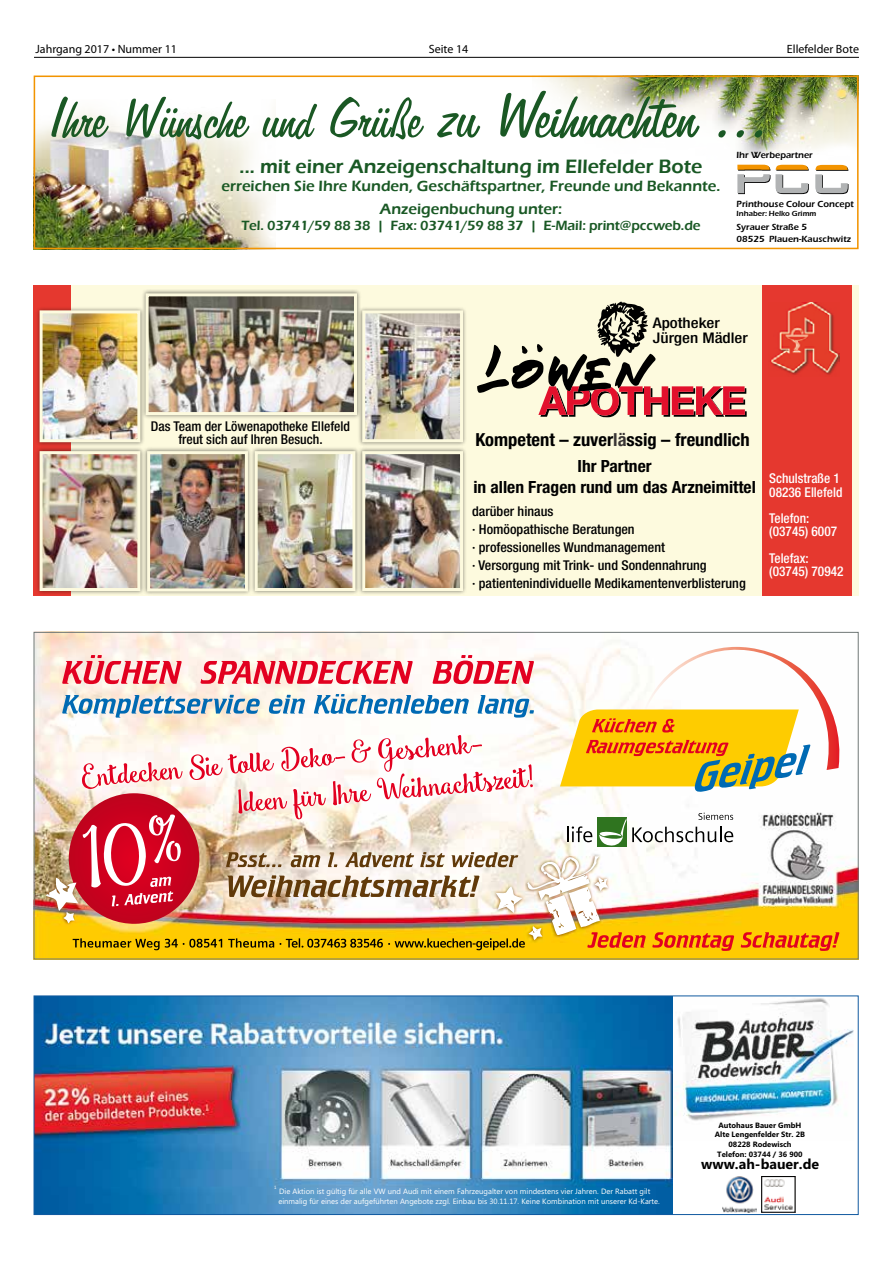
<style>
.page{position:relative;width:893px;height:1263px;background:#fff}
.page>*{position:absolute;margin:0;border:0;box-sizing:border-box;transform-origin:0 0}
.t1{font:63.9px "Freehand 575 BT Regular B";color:#1a5824}
.t2{font:600 19.95px "Eras ITC";color:#195824}
.t3{font:700 condensed 18px "Helvetica Neue";color:#000}
.t4{font:700 condensed 16.8px/20.1px "Helvetica Neue";color:#000;text-align:center;scale:1.04 1}
.t5{font:600 15.3px/22.6px "Eras ITC";color:#195824;text-align:center}
.t6{font:500 condensed 14.7px/15px "Helvetica Neue";color:#000;scale:1.16 1}
.t7{font:700 14.1px "Ebrima";color:#000}
.t8{font:600 13.8px "Eras ITC";letter-spacing:-.01em;color:#195824}
.t9{font:500 condensed 13.5px/18px "Helvetica Neue";color:#000;scale:1.04 1}
.t10{font:500 condensed 13.5px/13.5px "Helvetica Neue";color:#fff}
.t11{font:500 condensed 13.5px/13.5px "Helvetica Neue";color:#000;text-align:center}
.t12{font:12px "Myriad Pro";color:#000}
.t13{font:600 9.15px "Eras ITC";color:#000}
.t14{font:600 9.15px/11.9px "Eras Itc TEE";color:#000}
.t15{font:7.65px/10.2px "Ebrima";color:#fff}
.t16{font:700 7.65px/9.6px "Ebrima";color:#000;text-align:center}
.t17{font:600 7.65px "Eras Itc TEE";color:#000}
.t18{font:4.65px "Ebrima";color:#fff}
.s1{font-size:73.5px}
.s2{color:#393534}
</style>
<div class="page">
<hr style="left:34px;top:57px;width:825px;height:1px;background:#000">
<div style="left:38px;top:285px;width:821px;height:311px;background:#fdfade"></div>
<div style="left:762px;top:285px;width:90px;height:311px;background:#e5382f"></div>
<div style="left:34px;top:285px;width:37px;height:311px;background:#e5382f"></div>
<svg style="left:477px;top:302px;width:270px;height:115px"></svg>
<img style="left:770px;top:303px;width:70px;height:72px">
<div style="left:250px;top:446px;width:110px;height:149px;background:#000;opacity:.5"></div>
<img style="left:259px;top:455px;width:92px;height:132px">
<div style="left:255px;top:451px;width:100px;height:140px;border:3px solid #fdfade"></div>
<div style="left:142px;top:446px;width:111px;height:150px;background:#000;opacity:.5"></div>
<img style="left:151px;top:455px;width:93px;height:132px">
<div style="left:147px;top:451px;width:101px;height:140px;border:3px solid #fdfade"></div>
<div style="left:35px;top:446px;width:110px;height:149px;background:#000;opacity:.5"></div>
<img style="left:44px;top:455px;width:92px;height:132px">
<div style="left:40px;top:451px;width:100px;height:140px;border:3px solid #fdfade"></div>
<div style="left:35px;top:306px;width:110px;height:141px;background:#000;opacity:.5"></div>
<img style="left:44px;top:314px;width:92px;height:124px">
<div style="left:40px;top:310px;width:100px;height:132px;border:3px solid #fdfade"></div>
<div style="left:358px;top:306px;width:110px;height:141px;background:#000;opacity:.5"></div>
<img style="left:366px;top:314px;width:93px;height:124px">
<div style="left:362px;top:310px;width:101px;height:132px;border:3px solid #fdfade"></div>
<div style="left:141px;top:289px;width:220px;height:130px;background:#000;opacity:.5"></div>
<img style="left:150px;top:297px;width:203px;height:114px">
<div style="left:146px;top:293px;width:211px;height:122px;border:3px solid #fdfade"></div>
<div style="left:358px;top:446px;width:110px;height:149px;background:#000;opacity:.5"></div>
<img style="left:366px;top:455px;width:93px;height:132px">
<div style="left:362px;top:451px;width:101px;height:140px;border:3px solid #fdfade"></div>
<img style="left:36px;top:634px;width:821px;height:323px">
<img style="left:46px;top:647px;width:796px;height:304px">
<img style="left:33px;top:995px;width:826px;height:220px">
<img style="left:545px;top:79px;width:311px;height:78px">
<img style="left:37px;top:111px;width:238px;height:135px">
<svg style="left:737px;top:165px;width:72px;height:29px"></svg>
<svg style="left:815px;top:165px;width:33px;height:29px"></svg>
<div style="left:34px;top:76px;width:825px;height:173px;border:2px solid #f29400"></div>
<h3 class="t12" style="left:36px;top:42px;width:143px">Jahrgang 2017 • Nummer 11</h3>
<h3 class="t12" style="left:429px;top:42px;width:41px">Seite 14</h3>
<h3 class="t12" style="left:787px;top:42px;width:74px">Ellefelder Bote</h3>
<h1 class="t1" style="left:51px;top:85px;width:722px">Ihre Wünsche und Grüße <span class="s1">zu Weihnachten ...</span></h1>
<h2 class="t2" style="left:240px;top:155px;width:464px">... mit einer Anzeigenschaltung im Ellefelder Bote</h2>
<h3 class="t5" style="left:222px;top:175px;width:500px">erreichen Sie Ihre Kunden, Geschäftspartner, Freunde und Bekannte.<br>Anzeigenbuchung unter:</h3>
<h3 class="t8" style="left:241px;top:218px;width:461px">Tel. 03741/59 88 38 | Fax: 03741/59 88 37 | E-Mail: print@pccweb.de</h3>
<p class="t13" style="left:737px;top:150px;width:78px">Ihr Werbepartner</p>
<p class="t13" style="left:737px;top:199px;width:119px">Printhouse Colour Concept</p>
<p class="t17" style="left:737px;top:209px;width:81px">Inhaber: Helko Grimm</p>
<p class="t14" style="left:737px;top:221px;width:116px">Syrauer Straße 5<br>08525 Plauen-Kauschwitz</p>
<h3 class="t11" style="left:151px;top:419px;width:201px">Das Team der Löwenapotheke Ellefeld freut sich auf Ihren Besuch.</h3>
<h3 class="t6" style="left:653px;top:315px;width:83px">Apotheker<br>Jürgen Mädler</h3>
<h3 class="t3" style="left:475px;top:428px;width:276px">Kompetent – zuver<span class="s2">lä</span>ssig – freundlich</h3>
<h3 class="t4" style="left:473px;top:456px;width:273px">Ihr Partner<br>in allen Fragen rund um das Arzneimittel</h3>
<h3 class="t9" style="left:472px;top:501px;width:265px">darüber hinaus<br>· Homöopathische Beratungen<br>· professionelles Wundmanagement<br>· Versorgung mit Trink- und Sondennahrung<br>· patientenindividuelle Medikamentenverblisterung</h3>
<h3 class="t10" style="left:769px;top:471px;width:75px">Schulstraße 1<br>08236 Ellefeld</h3>
<h3 class="t10" style="left:769px;top:511px;width:69px">Telefon: (03745) 6007</h3>
<h3 class="t10" style="left:769px;top:551px;width:76px">Telefax: (03745) 70942</h3>
<p class="t16" style="left:715px;top:1121px;width:92px">Autohaus Bauer GmbH<br>Alte Lengenfelder Str. 2B<br>08228 Rodewisch<br>Telefon: 03744 / 36 900</p>
<h3 class="t7" style="left:701px;top:1155px;width:120px">www.ah-bauer.de</h3>
<p class="t18" style="left:274px;top:1184px;width:4px">1</p>
<p class="t15" style="left:278px;top:1187px;width:383px">Die Aktion ist gültig für alle VW und Audi mit einem Fahrzeugalter von mindestens vier Jahren. Der Rabatt gilt einmalig für eines der aufgeführten Angebote zzgl. Einbau bis 30.11.17. Keine Kombination mit unserer Kd-Karte.</p>
</div>
